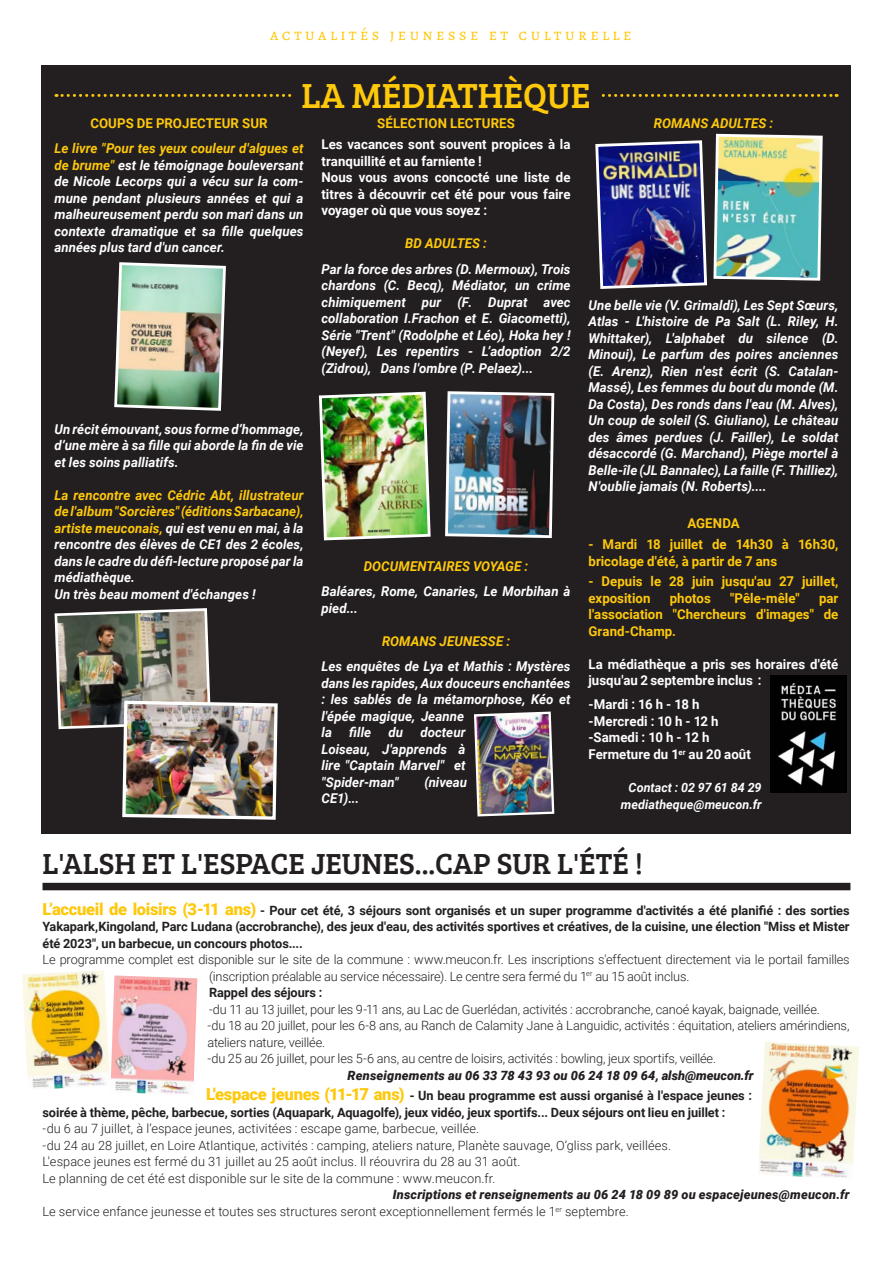
<style>
.page{position:relative;width:893px;height:1263px;background:#fff}
.page>*{position:absolute;margin:0;border:0;box-sizing:border-box;transform-origin:0 0}
.titre_vert_avec_poin{font:36px "Bree Serif";color:#fec80b}
.titre_noir_avec_file{font:30px "Bree Serif";color:#231f20}
.t1{font:16.5px "Alegreya SC";letter-spacing:.21em;color:#fec80b}
.texte_courant_8_5{font:italic 700 13.5px/16.5px "Roboto";letter-spacing:.005em;color:#fff;text-align:justify}
.texte_courant_8_5-2{font:700 13.5px/16.5px "Roboto";color:#fff}
.texte_courant_8_5-3{font:700 13.5px/16.5px "Roboto";letter-spacing:.005em;color:#fec80b}
.texte_courant_8_5-4{font:italic 700 13.5px "Roboto";letter-spacing:.005em;color:#fec80b}
.vie_asso_-_texte{font:300 12.75px/16.5px "Roboto";letter-spacing:-.01em;color:#231f20;text-align:center}
.vie_asso_-_texte-2{font:700 12.75px/16.5px "Roboto";letter-spacing:-.005em;color:#231f20;text-align:justify}
.vie_asso_-_texte-3{font:300 12.75px "Roboto";letter-spacing:.01em;color:#231f20}
.vie_asso_-_texte-4{font:italic 900 12.75px "Roboto";letter-spacing:.01em;color:#231f20}
.texte_courant_8_5-5{font:italic 700 12.75px "Roboto";letter-spacing:.005em;color:#fff}
.s1{color:#fec80b}
.s2{font-weight:900;font-size:16.5px;color:#fec80b}
.s3{font-weight:900;font-size:12px}
</style>
<div class="page">
<div style="left:42px;top:65px;width:809px;height:768px;background:#231f20"></div>
<svg style="left:56px;top:94px;width:781px;height:3px"></svg>
<div style="left:293px;top:86px;width:306px;height:15px;background:#231f20"></div>
<div style="left:43px;top:883px;width:807px;height:7px;background:#231f20"></div>
<img style="left:770px;top:675px;width:77px;height:117px">
<img style="left:114px;top:262px;width:112px;height:149px">
<img style="left:54px;top:608px;width:224px;height:212px">
<img style="left:319px;top:391px;width:112px;height:150px">
<img style="left:445px;top:391px;width:110px;height:147px">
<img style="left:474px;top:711px;width:81px;height:106px">
<img style="left:595px;top:133px;width:228px;height:156px">
<img style="left:111px;top:975px;width:86px;height:119px">
<img style="left:22px;top:970px;width:87px;height:119px">
<img style="left:759px;top:1042px;width:100px;height:136px">
<p class="t1" style="left:270px;top:23px;width:363px">actualités jeunesse et culturelle</p>
<p class="titre_vert_avec_poin" style="left:301px;top:69px;width:291px">LA MÉDIATHÈQUE</p>
<p class="texte_courant_8_5-3" style="left:377px;top:115px;width:139px">SÉLECTION LECTURES</p>
<p class="texte_courant_8_5-2" style="left:321px;top:135px;width:251px">Les vacances sont souvent propices à la tranquillité et au farniente !</p>
<p class="texte_courant_8_5-2" style="left:321px;top:168px;width:251px;text-align:justify">Nous vous avons concocté une liste de titres à découvrir cet été pour vous faire voyager où que vous soyez :</p>
<p class="texte_courant_8_5-4" style="left:405px;top:234px;width:83px">BD ADULTES :</p>
<p class="texte_courant_8_5" style="left:321px;top:260px;width:251px">Par la force des arbres (D. Mermoux), Trois chardons (C. Becq), Médiator, un crime chimiquement pur (F. Duprat avec collaboration I.Frachon et E. Giacometti), Série "Trent" (Rodolphe et Léo), Hoka hey ! (Neyef), Les repentirs - L’adoption 2/2 (Zidrou), Dans l'ombre (P. Pelaez)...</p>
<p class="texte_courant_8_5-4" style="left:654px;top:114px;width:121px">ROMANS ADULTES :</p>
<p class="texte_courant_8_5-3" style="left:90px;top:115px;width:179px">COUPS DE PROJECTEUR SUR</p>
<p class="texte_courant_8_5" style="left:55px;top:140px;width:251px"><span class="s1">Le livre "Pour tes yeux couleur d'algues et de brume"</span> est le témoignage bouleversant de Nicole Lecorps qui a vécu sur la com&shy;mune pendant plusieurs années et qui a malheureusement perdu son mari dans un contexte dramatique et sa fille quelques années plus tard d'un cancer.</p>
<p class="texte_courant_8_5" style="left:588px;top:296px;width:251px">Une belle vie (V. Grimaldi), Les Sept Sœurs, Atlas - L'histoire de Pa Salt (L. Riley, H.<br>Whittaker), L'alphabet du silence (D.<br>Minoui), Le parfum des poires anciennes (E. Arenz), Rien n'est écrit (S. Catalan-Massé), Les femmes du bout du monde (M.<br>Da Costa), Des ronds dans l'eau (M. Alves), Un coup de soleil (S. Giuliano), Le château des âmes perdues (J. Failler), Le soldat désaccordé (G. Marchand), Piège mortel à Belle-île (JL Bannalec), La faille (F. Thilliez), N'oublie jamais (N. Roberts)....</p>
<p class="texte_courant_8_5-3" style="left:687px;top:515px;width:54px">AGENDA</p>
<p class="texte_courant_8_5-3" style="left:588px;top:536px;width:251px">- Mardi 18 juillet de 14h30 à 16h30, bricolage d'été, à partir de 7 ans</p>
<p class="texte_courant_8_5-3" style="left:588px;top:573px;width:251px">- Depuis le 28 juin jusqu'au 27 juillet, exposition</p>
<p class="texte_courant_8_5" style="left:55px;top:420px;width:251px">Un récit émouvant, sous forme d’hommage, d’une mère à sa fille qui aborde la fin de vie et les soins palliatifs.</p>
<p class="texte_courant_8_5" style="left:55px;top:486px;width:251px"><span class="s1">La rencontre avec Cédric Abt, illustrateur de l'album "Sorcières" (éditions Sarbacane), artiste meuconais,</span> qui est venu en mai, à la rencontre des élèves de CE1 des 2 écoles, dans le cadre du défi-lecture proposé par la médiathèque.</p>
<p class="texte_courant_8_5" style="left:55px;top:585px;width:203px">Un très beau moment d'échanges !</p>
<p class="texte_courant_8_5-4" style="left:364px;top:556px;width:166px">DOCUMENTAIRES VOYAGE :</p>
<p class="texte_courant_8_5" style="left:321px;top:582px;width:251px">Baléares, Rome, Canaries, Le Morbihan à pied...</p>
<p class="texte_courant_8_5-4" style="left:382px;top:631px;width:129px">ROMANS JEUNESSE :</p>
<p class="texte_courant_8_5" style="left:321px;top:657px;width:251px;text-align:left">Les enquêtes de Lya et Mathis : Mystères dans les rapides, Aux douceurs enchantées : les sablés de la métamorphose, Kéo et l'épée magique, Jeanne<br>la</p>
<p class="texte_courant_8_5-3" style="left:670px;top:589px;width:43px">photos</p>
<p class="texte_courant_8_5-3" style="left:730px;top:589px;width:71px">"Pêle-mêle"</p>
<p class="texte_courant_8_5-3" style="left:588px;top:589px;width:251px;text-align:justify;text-indent:231px">par l'association "Chercheurs d'images" de Grand-Champ.</p>
<p class="texte_courant_8_5-2" style="left:588px;top:655px;width:251px">La médiathèque a pris ses horaires d'été jusqu'au 2 septembre inclus :</p>
<p class="texte_courant_8_5-2" style="left:588px;top:696px;width:112px">-Mardi : 16 h - 18 h</p>
<p class="texte_courant_8_5-2" style="left:588px;top:712px;width:132px">-Mercredi : 10 h - 12 h</p>
<p class="texte_courant_8_5-2" style="left:588px;top:729px;width:123px">-Samedi : 10 h - 12 h</p>
<p class="texte_courant_8_5-2" style="left:588px;top:745px;width:164px">Fermeture du 1<sup>er</sup> au 20 août</p>
<p class="texte_courant_8_5-5" style="left:629px;top:779px;width:135px">Contact : 02 97 61 84 29</p>
<p class="texte_courant_8_5-5" style="left:621px;top:795px;width:142px">mediatheque@meucon.fr</p>
<p class="titre_noir_avec_file" style="left:43px;top:842px;width:602px">L'ALSH ET L'ESPACE JEUNES...CAP SUR L'ÉTÉ !</p>
<p class="vie_asso_-_texte-2" style="left:43px;top:901px;width:809px"><span class="s2">L’accueil de loisirs (3-11 ans)</span> - Pour cet été, 3 séjours sont organisés et un super programme d'activités a été planifié : des sorties Yakapark,Kingoland, Parc Ludana (accrobranche), des jeux d'eau, des activités sportives et créatives, de la cuisine, une élection "Miss et Mister été 2023", un barbecue, un concours photos....</p>
<p class="vie_asso_-_texte" style="left:43px;top:951px;width:809px">Le programme complet est disponible sur le site de la commune : www.meucon.fr. Les inscriptions s'effectuent directement via le portail familles (inscription préalable au service nécessaire). Le centre sera fermé du 1<sup>er</sup> au 15 août inclus.</p>
<p class="vie_asso_-_texte-2" style="left:209px;top:984px;width:115px">Rappel des séjours :</p>
<p class="vie_asso_-_texte" style="left:209px;top:1000px;width:612px">-du 11 au 13 juillet, pour les 9-11 ans, au Lac de Guerlédan, activités : accrobranche, canoé kayak, baignade, veillée.</p>
<p class="vie_asso_-_texte" style="left:208px;top:1017px;width:643px;text-align:left">-du 18 au 20 juillet, pour les 6-8 ans, au Ranch de Calamity Jane à Languidic, activités : équitation, ateliers amérindiens, ateliers nature, veillée.</p>
<p class="vie_asso_-_texte" style="left:208px;top:1050px;width:510px">-du 25 au 26 juillet, pour les 5-6 ans, au centre de loisirs, activités : bowling, jeux sportifs, veillée.</p>
<p class="vie_asso_-_texte-4" style="left:348px;top:1066px;width:407px">Renseignements au 06 33 78 43 93 ou 06 24 18 09 64, alsh@meucon.fr</p>
<p class="vie_asso_-_texte-2" style="left:43px;top:1087px;width:711px;text-indent:164px"><span class="s2">L'espace jeunes (11-17 ans)</span> <span class="s3">-</span> Un beau programme est aussi organisé à l'espace jeunes : soirée à thème, pêche, barbecue, sorties (Aquapark, Aquagolfe), jeux vidéo, jeux sportifs... Deux séjours ont lieu en juillet :</p>
<p class="vie_asso_-_texte-3" style="left:43px;top:1120px;width:438px">-du 6 au 7 juillet, à l’espace jeunes, activitées : escape game, barbecue, veillée.</p>
<p class="vie_asso_-_texte" style="left:43px;top:1136px;width:630px">-du 24 au 28 juillet, en Loire Atlantique, activités : camping, ateliers nature, Planète sauvage, O’gliss park, veillées.</p>
<p class="vie_asso_-_texte" style="left:43px;top:1153px;width:480px">L'espace jeunes est fermé du 31 juillet au 25 août inclus. Il réouvrira du 28 au 31 août.</p>
<p class="vie_asso_-_texte-3" style="left:43px;top:1169px;width:455px">Le planning de cet été est disponible sur le site de la commune : www.meucon.fr.</p>
<p class="vie_asso_-_texte-4" style="left:393px;top:1186px;width:458px">Inscriptions et renseignements au 06 24 18 09 89 ou espacejeunes@meucon.fr</p>
<p class="vie_asso_-_texte-3" style="left:43px;top:1202px;width:588px">Le service enfance jeunesse et toutes ses structures seront exceptionnellement fermés le 1<sup>er</sup> septembre.</p>
<p class="texte_courant_8_5" style="left:349px;top:723px;width:23px">fille</p>
<p class="texte_courant_8_5" style="left:389px;top:723px;width:16px">du</p>
<p class="texte_courant_8_5" style="left:321px;top:723px;width:146px;text-indent:99px">docteur Loiseau, J'apprends à lire "Captain Marvel" et "Spider-man"</p>
<p class="texte_courant_8_5" style="left:424px;top:773px;width:44px">(niveau</p>
<p class="texte_courant_8_5" style="left:321px;top:789px;width:39px">CE1)...</p>
</div>
